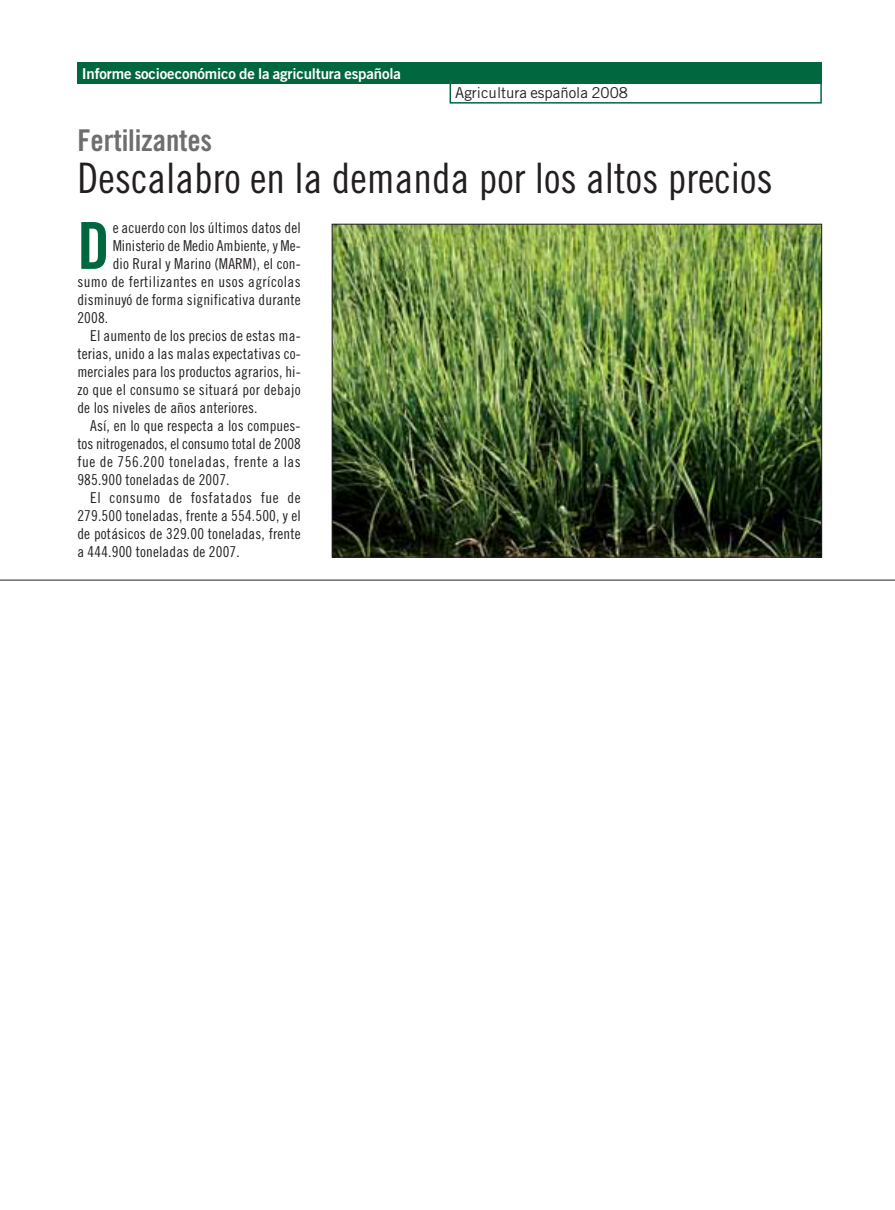
<style>
.page{position:relative;width:895px;height:1210px;background:#fff}
.page>*{position:absolute;margin:0;border:0;box-sizing:border-box;transform-origin:0 0}
.t1{font:64.8px "Trade Gothic Bold Cond Twenty";color:#00673e}
.t2{font:42px "Trade Gothic Cond Eighteen";color:#231f20}
.t3{font:30px "Trade Gothic Bold Cond Twenty";letter-spacing:-.005em;color:#6d6e70}
.t4{font:15px "Trade Gothic Cond Eighteen";letter-spacing:.01em;color:#231f20}
.t5{font:15px "Trade Gothic Cond Eighteen";letter-spacing:.035em;color:#231f20}
.t6{font:15px "Trade Gothic Bold Two";letter-spacing:-.01em;color:#fff}
.t7{font:15px "Trade Gothic Cond Eighteen";letter-spacing:.03em;color:#231f20}
.t8{font:15px "Trade Gothic";color:#231f20}
</style>
<div class="page">
<div style="left:449px;top:82px;width:372px;height:22px;border:2px solid #00673e"></div>
<div style="left:77px;top:63px;width:744px;height:21px;background:#00673e"></div>
<hr style="left:0;top:579px;width:895px;height:1px;background:#231f20">
<img style="left:334px;top:226px;width:485px;height:329px">
<div style="left:332px;top:224px;width:489px;height:333px;border:1px solid #231f20"></div>
<p class="t6" style="left:82px;top:68px;width:321px">Informe socioeconómico de la agricultura española</p>
<p class="t8" style="left:455px;top:88px;width:174px">Agricultura española 2008</p>
<h3 class="t3" style="left:77px;top:129px;width:136px">Fertilizantes</h3>
<h2 class="t2" style="left:77px;top:162px;width:697px">Descalabro en la demanda por los altos precios</h2>
<h1 class="t1" style="left:77px;top:222px;width:34px">D</h1>
<p class="t4" style="left:113px;top:222px;width:190px">e acuerdo con los últimos datos del</p>
<p class="t4" style="left:113px;top:240px;width:189px">Ministerio de Medio Ambiente, y Me-</p>
<p class="t4" style="left:113px;top:258px;width:190px">dio Rural y Marino (MARM), el con-</p>
<p class="t7" style="left:77px;top:276px;width:225px">sumo de fertilizantes en usos agrícolas</p>
<p class="t4" style="left:77px;top:294px;width:225px">disminuyó de forma significativa durante</p>
<p class="t4" style="left:77px;top:312px;width:32px">2008.</p>
<p class="t4" style="left:90px;top:330px;width:212px">El aumento de los precios de estas ma-</p>
<p class="t4" style="left:77px;top:348px;width:225px">terias, unido a las malas expectativas co-</p>
<p class="t4" style="left:77px;top:366px;width:225px">merciales para los productos agrarios, hi-</p>
<p class="t4" style="left:77px;top:384px;width:225px">zo que el consumo se situará por debajo</p>
<p class="t4" style="left:77px;top:402px;width:182px">de los niveles de años anteriores.</p>
<p class="t4" style="left:90px;top:420px;width:212px">Así, en lo que respecta a los compues-</p>
<p class="t4" style="left:77px;top:438px;width:225px">tos nitrogenados, el consumo total de 2008</p>
<p class="t5" style="left:77px;top:456px;width:225px">fue de 756.200 toneladas, frente a las</p>
<p class="t4" style="left:77px;top:474px;width:154px">985.900 toneladas de 2007.</p>
<p class="t5" style="left:90px;top:492px;width:212px">El consumo de fosfatados fue de</p>
<p class="t4" style="left:77px;top:510px;width:225px">279.500 toneladas, frente a 554.500, y el</p>
<p class="t4" style="left:77px;top:528px;width:225px">de potásicos de 329.00 toneladas, frente</p>
<p class="t4" style="left:77px;top:546px;width:164px">a 444.900 toneladas de 2007.</p>
</div>
